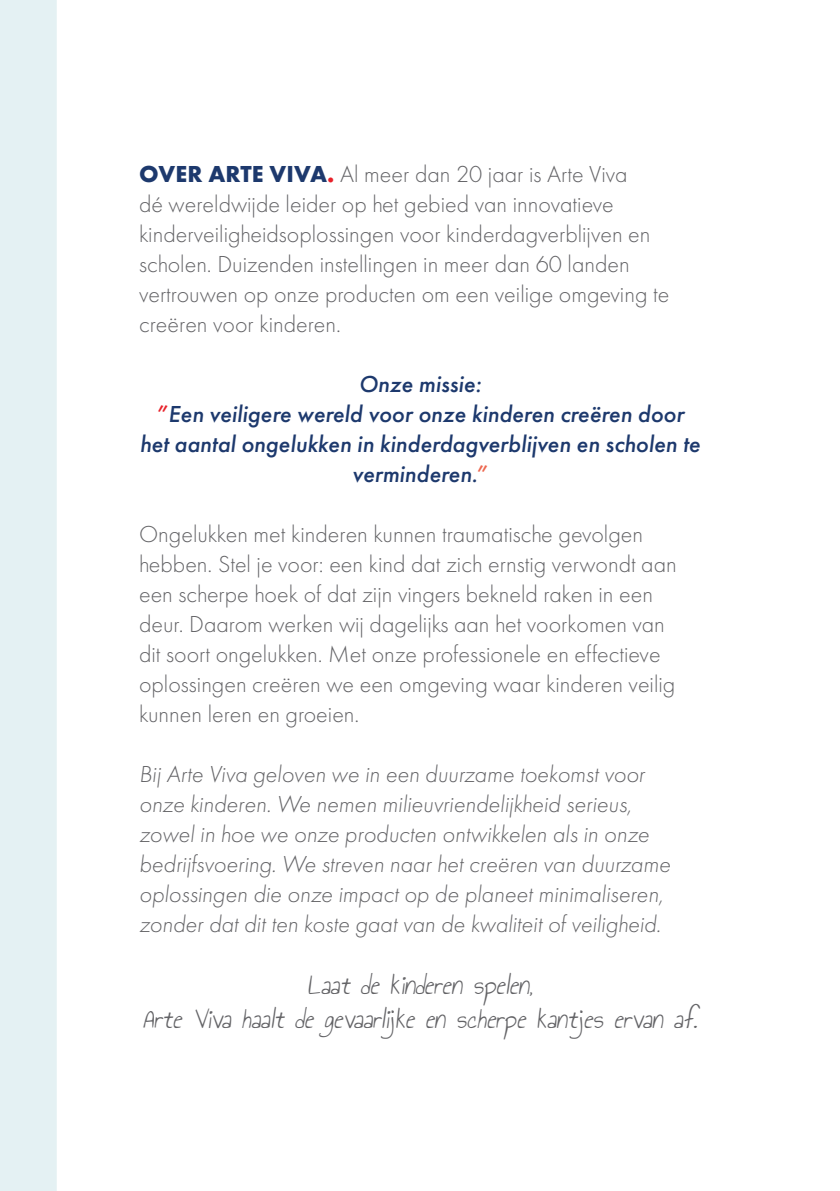
<style>
.page{position:relative;width:840px;height:1191px;background:#fff}
.page>*{position:absolute;margin:0;border:0;box-sizing:border-box;transform-origin:0 0}
.t1{font:italic 28px/33.6px "Annie Use Your Telescope";color:#636366;text-align:center}
.t2{font:300 24px/30px "Futura PT";color:#636366}
.t3{font:italic 300 24px/30px "Futura PT";color:#636366}
.t4{font:italic 500 24px/30px "Futura PT";color:#1d396d;text-align:center}
.s1{font-weight:700;color:#1d396d}
.s2{font-weight:700;color:#e8212a}
.s3{color:#e8212a}
.s4{color:#ed674f}
</style>
<div class="page">
<div style="left:0;top:0;width:57px;height:1191px;background:#e4f1f3"></div>
<p class="t2" style="left:139px;top:159px;width:531px"><span class="s1">OVER ARTE VIVA</span><span class="s2">.</span> Al meer dan 20 jaar is Arte Viva<br>dé wereldwijde leider op het gebied van innovatieve kinderveiligheidsoplossingen voor kinderdagverblijven en scholen. Duizenden instellingen in meer dan 60 landen vertrouwen op onze producten om een veilige omgeving te creëren voor kinderen.</p>
<p class="t4" style="left:140px;top:369px;width:561px">Onze missie:<br><span class="s3">”</span>Een veiligere wereld voor onze kinderen creëren door het aantal ongelukken in kinderdagverblijven en scholen te verminderen.<span class="s4">”</span></p>
<p class="t2" style="left:139px;top:519px;width:539px">Ongelukken met kinderen kunnen traumatische gevolgen hebben. Stel je voor: een kind dat zich ernstig verwondt aan een scherpe hoek of dat zijn vingers bekneld raken in een deur. Daarom werken wij dagelijks aan het voorkomen van dit soort ongelukken. Met onze professionele en effectieve oplossingen creëren we een omgeving waar kinderen veilig kunnen leren en groeien.</p>
<p class="t3" style="left:139px;top:759px;width:532px">Bij Arte Viva geloven we in een duurzame toekomst voor onze kinderen. We nemen milieuvriendelijkheid serieus, zowel in hoe we onze producten ontwikkelen als in onze bedrijfsvoering. We streven naar het creëren van duurzame oplossingen die onze impact op de planeet minimaliseren, zonder dat dit ten koste gaat van de kwaliteit of veiligheid.</p>
<p class="t1" style="left:143px;top:968px;width:562px">Laat de kinderen spelen,<br>Arte Viva haalt de g evaarlijke en scherpe kantjes ervan af.</p>
</div>
